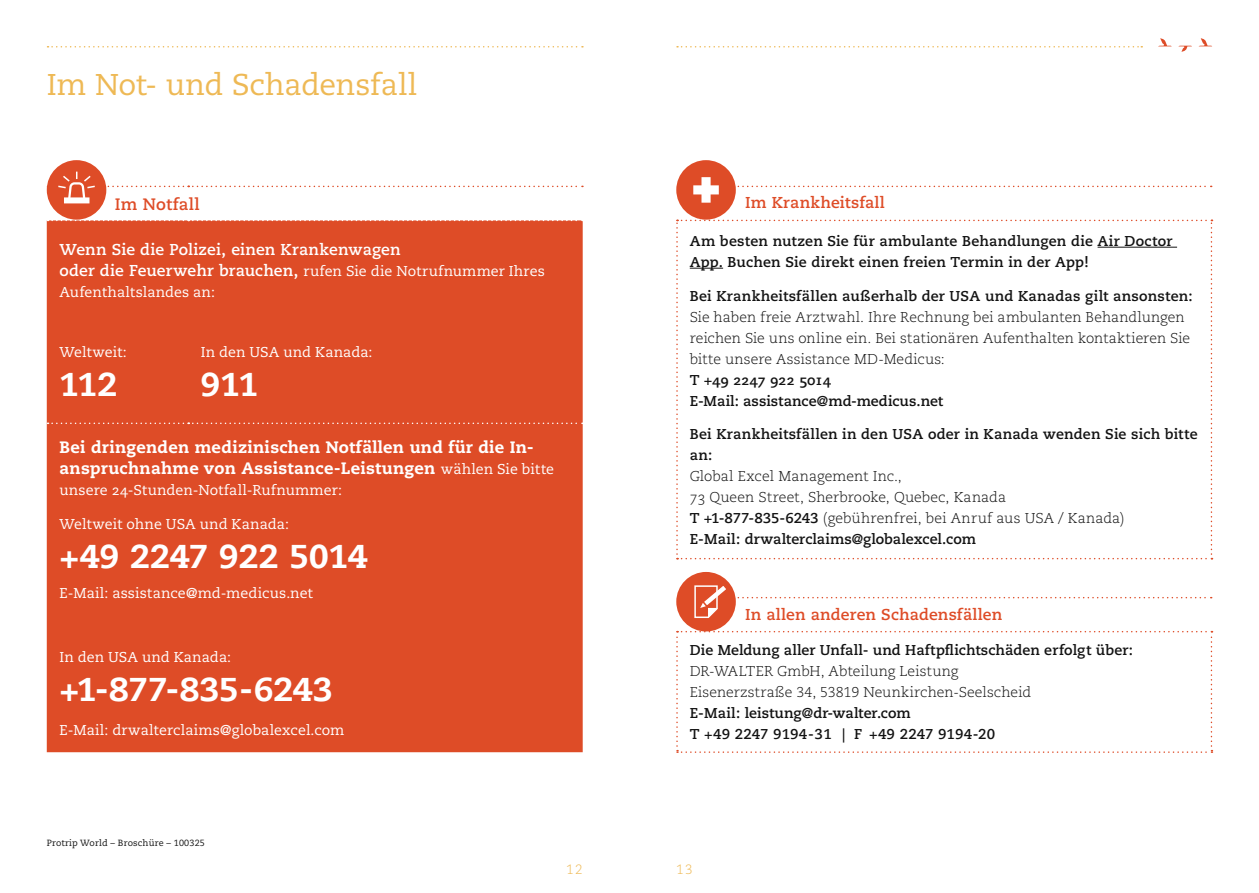
<style>
.page{position:relative;width:1259px;height:893px;background:#fff}
.page>*{position:absolute;margin:0;border:0;box-sizing:border-box;transform-origin:0 0}
._150205_DL_cpoy{font:800 33px "Caecilia LT Std";color:#fff}
._150205_DL_hl{font:30px "Caecilia LT Std";letter-spacing:-.01em;color:#eeb955}
._150205_DL_sl{font:800 16.5px/21px "Caecilia LT Std";letter-spacing:.01em;color:#fff}
._150205_DL_sl-2{font:700 16.5px "Caecilia LT Std";letter-spacing:.015em;color:#de4c27}
._150205_DL_sl-3{font:700 15.75px "Caecilia LT Std";letter-spacing:.01em;color:#de4c27}
._150205_DL_sl-4{font:700 15.75px "Caecilia LT Std";letter-spacing:.01em;color:#fff}
._150205_DL_cpoy-2{font:700 14.25px/21px "Caecilia LT Std";letter-spacing:.01em;color:#121212}
._150205_DL_cpoy-3{font:300 14.25px/21px "Caecilia LT Std";letter-spacing:.005em;color:#121212}
._150205_DL_cpoy-4{font:14.25px "Caecilia LT Std";letter-spacing:.005em;color:#fff}
._150205_DL_sl-5{font:14.25px/21px "Caecilia LT Std";letter-spacing:.01em;color:#fff}
.t1{font:300 13.5px "Caecilia LT Std";color:#eeb955}
.t2{font:9px "Caecilia LT Std";letter-spacing:.02em;color:#121212}
.s1{font-weight:700;font-size:15.75px}
.s2{font-weight:400;font-size:14.25px}
.s3{font-weight:700}
.s4{font-weight:300}
</style>
<div class="page">
<svg style="left:677px;top:46px;width:465px;height:2px"></svg>
<svg style="left:48px;top:46px;width:535px;height:2px"></svg>
<svg style="left:1199px;top:38px;width:13px;height:8px"></svg>
<svg style="left:1159px;top:38px;width:12px;height:8px"></svg>
<svg style="left:1178px;top:46px;width:14px;height:6px"></svg>
<svg style="left:676px;top:220px;width:536px;height:339px"></svg>
<hr style="left:1097px;top:247px;width:80px;height:1px;background:#121212">
<hr style="left:690px;top:268px;width:33px;height:1px;background:#121212">
<svg style="left:676px;top:631px;width:536px;height:122px"></svg>
<div style="left:47px;top:221px;width:536px;height:531px;background:#de4c27"></div>
<svg style="left:48px;top:423px;width:535px;height:1px"></svg>
<svg style="left:49px;top:220px;width:533px;height:1px"></svg>
<div style="left:47px;top:160px;width:59px;height:60px;background:#de4c27;border-radius:50%"></div>
<svg style="left:48px;top:172px;width:535px;height:32px"></svg>
<div style="left:676px;top:160px;width:60px;height:60px;background:#de4c27;border-radius:50%"></div>
<svg style="left:678px;top:177px;width:533px;height:26px"></svg>
<div style="left:676px;top:572px;width:60px;height:59px;background:#de4c27;border-radius:50%"></div>
<svg style="left:678px;top:583px;width:533px;height:36px"></svg>
<p class="_150205_DL_hl" style="left:47px;top:68px;width:372px">Im Not- und Schadensfall</p>
<p class="_150205_DL_sl-2" style="left:115px;top:194px;width:86px">Im Notfall</p>
<p class="_150205_DL_sl-4" style="left:60px;top:240px;width:342px">Wenn Sie die Polizei, einen Krankenwagen</p>
<p class="_150205_DL_sl-5" style="left:60px;top:261px;width:487px"><span class="s1">oder die Feuerwehr brauchen,</span> rufen Sie die Notrufnummer Ihres<br>Aufenthaltslandes an:</p>
<p class="_150205_DL_cpoy-4" style="left:60px;top:344px;width:69px">Weltweit:</p>
<p class="_150205_DL_cpoy" style="left:60px;top:364px;width:59px">112</p>
<p class="_150205_DL_cpoy-4" style="left:201px;top:344px;width:173px">In den USA und Kanada:</p>
<p class="_150205_DL_cpoy" style="left:201px;top:364px;width:59px">911</p>
<p class="_150205_DL_sl" style="left:60px;top:437px;width:496px">Bei dringenden medizinischen Notfällen und für die In&shy;anspruchnahme von Assistance-Leistungen <span class="s2">wählen Sie bitte</span></p>
<p class="_150205_DL_sl-5" style="left:60px;top:480px;width:284px">unsere 24-Stunden-Notfall-Rufnummer:</p>
<p class="_150205_DL_cpoy-4" style="left:60px;top:516px;width:231px">Weltweit ohne USA und Kanada:</p>
<p class="_150205_DL_cpoy" style="left:60px;top:536px;width:309px">+49 2247 922 5014</p>
<p class="_150205_DL_cpoy-4" style="left:60px;top:585px;width:255px">E-Mail: assistance@md-medicus.net</p>
<p class="_150205_DL_cpoy-4" style="left:60px;top:649px;width:173px">In den USA und Kanada:</p>
<p class="_150205_DL_cpoy" style="left:60px;top:669px;width:275px">+1-877-835-6243</p>
<p class="_150205_DL_cpoy-4" style="left:60px;top:722px;width:286px">E-Mail: drwalterclaims@globalexcel.com</p>
<p class="_150205_DL_sl-3" style="left:745px;top:194px;width:141px">Im Krankheitsfall</p>
<p class="_150205_DL_cpoy-2" style="left:690px;top:230px;width:484px">Am besten nutzen Sie für ambulante Behandlungen die Air Doctor<br>App. Buchen Sie direkt einen freien Termin in der App!</p>
<p class="_150205_DL_cpoy-3" style="left:690px;top:285px;width:504px"><span class="s3">Bei Krankheitsfällen außerhalb der USA und Kanadas gilt ansonsten:<br></span>Sie haben freie Arztwahl. Ihre Rechnung bei ambulanten Behandlungen reichen Sie uns online ein. Bei stationären Aufenthalten kontaktieren Sie bitte unsere Assistance MD-Medicus:<br><span class="s3">T +49 2247 922 5014<br>E-Mail: assistance@md-medicus.net</span></p>
<p class="_150205_DL_cpoy-2" style="left:690px;top:424px;width:509px">Bei Krankheitsfällen in den USA oder in Kanada wenden Sie sich bitte an:<br><span class="s4">Global Excel Management Inc.,<br>73 Queen Street, Sherbrooke, Quebec, Kanada<br></span>T +1-877-835-6243 <span class="s4">(gebührenfrei, bei Anruf aus USA / Kanada)<br></span>E-Mail: drwalterclaims@globalexcel.com</p>
<p class="_150205_DL_sl-3" style="left:745px;top:605px;width:259px">In allen anderen Schadensfällen</p>
<p class="_150205_DL_cpoy-2" style="left:690px;top:640px;width:445px">Die Meldung aller Unfall- und Haftpflichtschäden erfolgt über:<br><span class="s4">DR-WALTER GmbH, Abteilung Leistung<br>Eisenerzstraße 34, 53819 Neunkirchen-Seelscheid<br></span>E-Mail: leistung@dr-walter.com<br>T +49 2247 9194-31 | F +49 2247 9194-20</p>
<p class="t2" style="left:47px;top:838px;width:160px">Protrip World – Broschüre – 100325</p>
<p class="t1" style="left:566px;top:862px;width:18px">12</p>
<p class="t1" style="left:676px;top:862px;width:18px">13</p>
</div>
